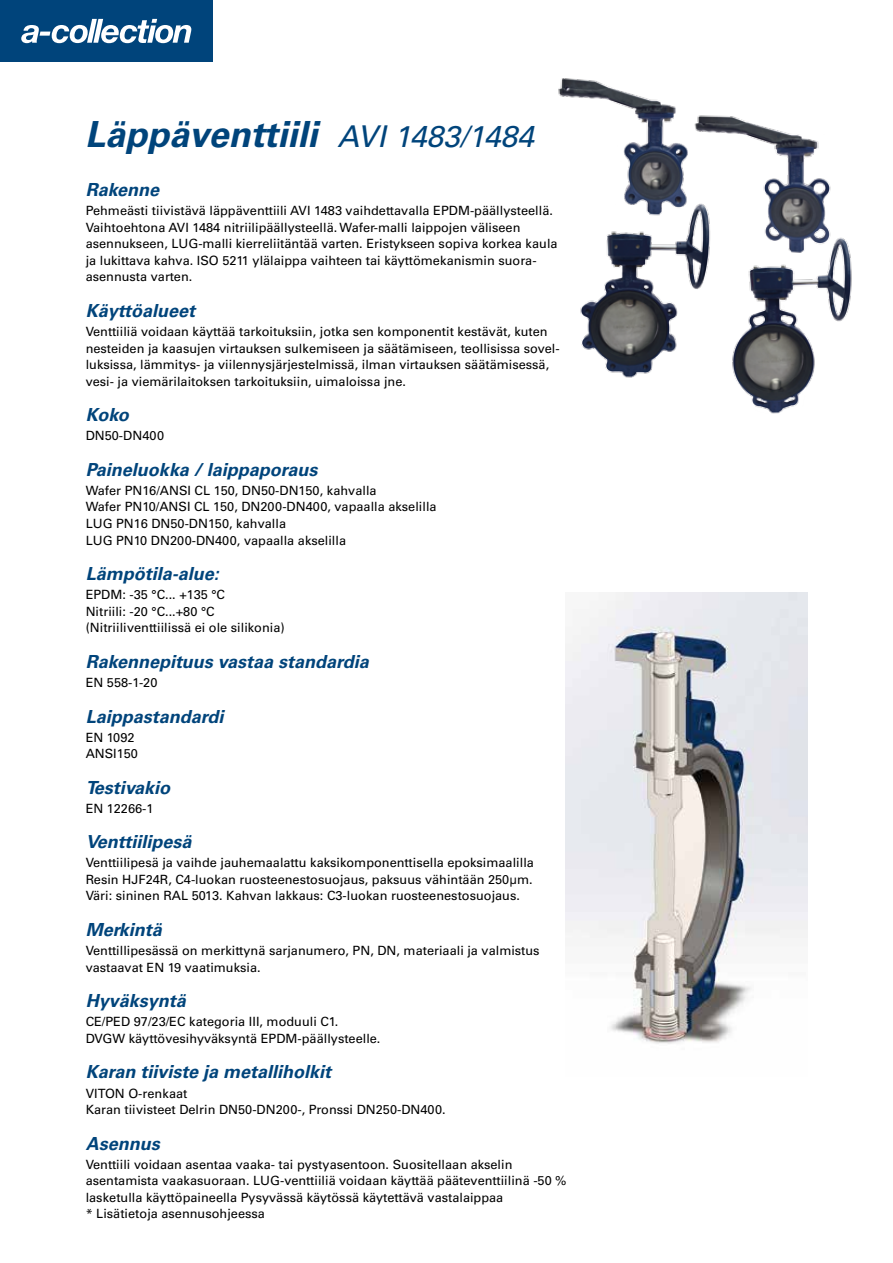
<style>
.page{position:relative;width:893px;height:1263px;background:#fff}
.page>*{position:absolute;margin:0;border:0;box-sizing:border-box;transform-origin:0 0}
.t1{font:italic 700 36px "Univers";color:#00447b}
.t2{font:italic 700 18px "Univers";color:#00447b}
.t3{font:12.75px/16.5px "Univers";color:#000}
.s1{font-weight:400;font-size:30px}
</style>
<div class="page">
<div style="left:0;top:0;width:213px;height:62px;background:#00447b"></div>
<svg style="left:21px;top:19px;width:170px;height:24px"></svg>
<img style="left:732px;top:237px;width:120px;height:177px">
<img style="left:580px;top:221px;width:130px;height:157px">
<img style="left:558px;top:78px;width:133px;height:143px">
<img style="left:691px;top:115px;width:148px;height:140px">
<img style="left:566px;top:592px;width:242px;height:452px">
<h1 class="t1" style="left:85px;top:113px;width:450px">Läppäventtiili <span class="s1">AVI 1483/1484</span></h1>
<h2 class="t2" style="left:86px;top:179px;width:75px">Rakenne</h2>
<p class="t3" style="left:86px;top:203px;width:474px">Pehmeästi tiivistävä läppäventtiili AVI 1483 vaihdettavalla EPDM-päällysteellä.<br>Vaihtoehtona AVI 1484 nitriilipäällysteellä. Wafer-malli laippojen väliseen asennukseen, LUG-malli kierreliitäntää varten. Eristykseen sopiva korkea kaula ja lukittava kahva. ISO 5211 ylälaippa vaihteen tai käyttömekanismin suora&shy;asennusta varten.</p>
<h2 class="t2" style="left:86px;top:300px;width:111px">Käyttöalueet</h2>
<p class="t3" style="left:86px;top:323px;width:476px">Venttiiliä voidaan käyttää tarkoituksiin, jotka sen komponentit kestävät, kuten nesteiden ja kaasujen virtauksen sulkemiseen ja säätämiseen, teollisissa sovel&shy;luksissa, lämmitys- ja viilennysjärjestelmissä, ilman virtauksen säätämisessä, vesi- ja viemärilaitoksen tarkoituksiin, uimaloissa jne.</p>
<h2 class="t2" style="left:86px;top:404px;width:45px">Koko</h2>
<p class="t3" style="left:86px;top:428px;width:80px">DN50-DN400</p>
<h2 class="t2" style="left:86px;top:459px;width:233px">Paineluokka / laippaporaus</h2>
<p class="t3" style="left:86px;top:482px;width:352px">Wafer PN16/ANSI CL 150, DN50-DN150, kahvalla<br>Wafer PN10/ANSI CL 150, DN200-DN400, vapaalla akselilla LUG PN16 DN50-DN150, kahvalla<br>LUG PN10 DN200-DN400, vapaalla akselilla</p>
<h2 class="t2" style="left:86px;top:563px;width:135px">Lämpötila-alue:</h2>
<p class="t3" style="left:86px;top:586px;width:201px">EPDM: -35 °C... +135 °C<br>Nitriili: -20 °C...+80 °C (Nitriiliventtiilissä ei ole silikonia)</p>
<h2 class="t2" style="left:86px;top:651px;width:285px">Rakennepituus vastaa standardia</h2>
<p class="t3" style="left:86px;top:674px;width:73px">EN 558-1-20</p>
<h2 class="t2" style="left:86px;top:706px;width:139px">Laippastandardi</h2>
<p class="t3" style="left:86px;top:729px;width:54px">EN 1092<br>ANSI150</p>
<h2 class="t2" style="left:86px;top:777px;width:86px">Testivakio</h2>
<p class="t3" style="left:86px;top:800px;width:69px">EN 12266-1</p>
<h2 class="t2" style="left:86px;top:831px;width:107px">Venttiilipesä</h2>
<p class="t3" style="left:86px;top:855px;width:450px;text-align:justify">Venttiilipesä ja vaihde jauhemaalattu kaksikomponenttisella epoksimaalilla Resin HJF24R, C4-luokan ruosteenestosuojaus, paksuus vähintään 250µm.<br>Väri: sininen RAL 5013. Kahvan lakkaus: C3-luokan ruosteenestosuojaus.</p>
<h2 class="t2" style="left:86px;top:919px;width:78px">Merkintä</h2>
<p class="t3" style="left:86px;top:942px;width:455px">Venttillipesässä on merkittynä sarjanumero, PN, DN, materiaali ja valmistus vastaavat EN 19 vaatimuksia.</p>
<h2 class="t2" style="left:86px;top:990px;width:102px">Hyväksyntä</h2>
<p class="t3" style="left:86px;top:1014px;width:296px">CE/PED 97/23/EC kategoria III, moduuli C1.<br>DVGW käyttövesihyväksyntä EPDM-päällysteelle.</p>
<h2 class="t2" style="left:86px;top:1061px;width:247px">Karan tiiviste ja metalliholkit</h2>
<p class="t3" style="left:86px;top:1085px;width:362px">VITON O-renkaat<br>Karan tiivisteet Delrin DN50-DN200-, Pronssi DN250-DN400.</p>
<h2 class="t2" style="left:86px;top:1133px;width:75px">Asennus</h2>
<p class="t3" style="left:86px;top:1156px;width:482px">Venttiili voidaan asentaa vaaka- tai pystyasentoon. Suositellaan akselin asentamista vaakasuoraan. LUG-venttiiliä voidaan käyttää pääteventtiilinä -50 % lasketulla käyttöpaineella Pysyvässä käytössä käytettävä vastalaippaa<br>* Lisätietoja asennusohjeessa</p>
</div>
